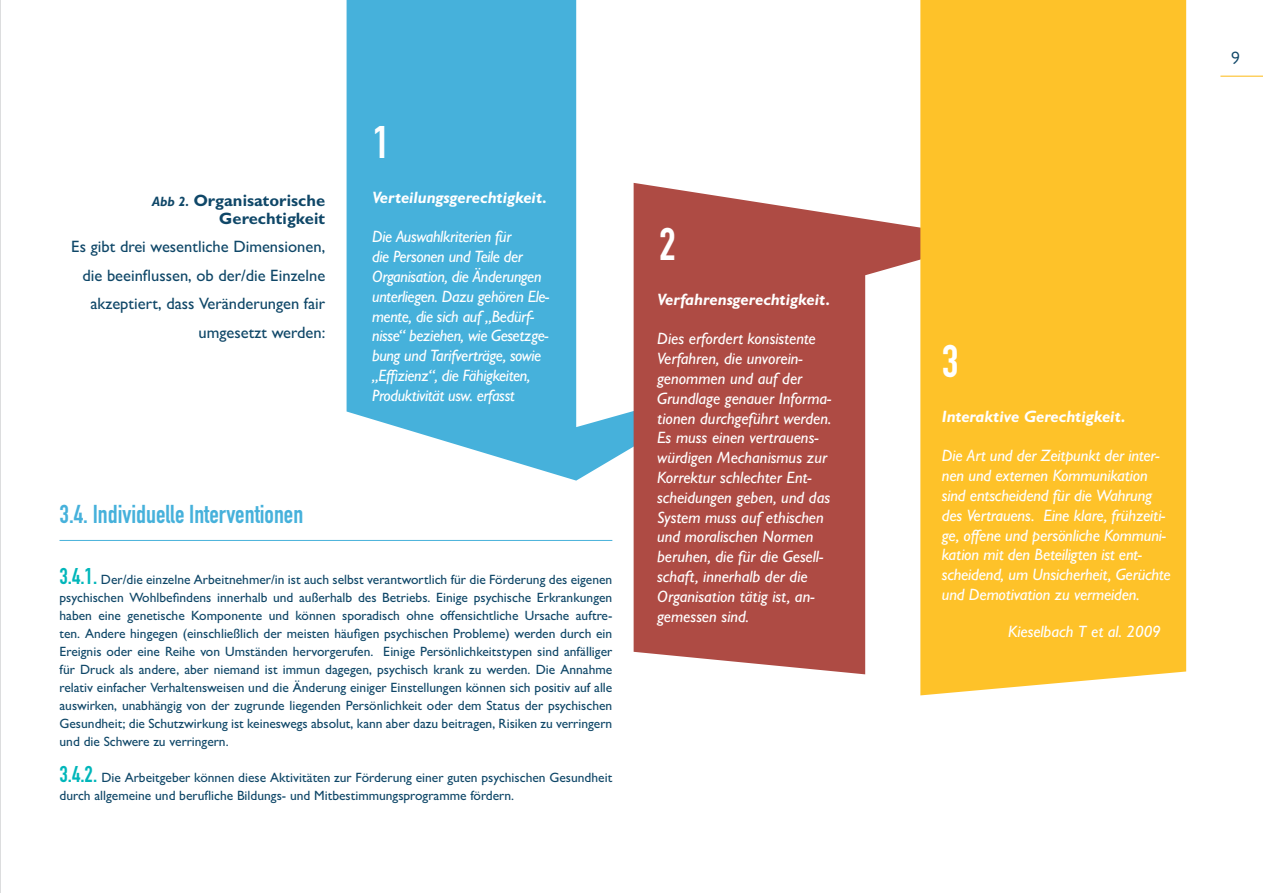
<style>
.page{position:relative;width:1263px;height:893px;background:#fff}
.page>*{position:absolute;margin:0;border:0;box-sizing:border-box;transform-origin:0 0}
.t1{font:45px "DIN Engschrift Std";color:#fff}
.t2{font:25.5px "DIN Engschrift Std";color:#46b1db}
.t3{font:18px "Gill Sans MT Pro";color:#0f4768}
.t4{font:italic 500 16.5px/19.8px "Gill Sans MT Pro";letter-spacing:-.01em;color:#fff}
.t5{font:500 16.5px/28.5px "Gill Sans MT Pro";color:#0f4768;text-align:right}
.t6{font:italic 700 16.5px "Gill Sans MT Pro";color:#fff}
.t7{font:700 16.5px/18px "Gill Sans MT Pro";color:#0f4768;text-align:right}
.t8{font:500 13.5px/18px "Gill Sans MT Pro";color:#0f4768;text-align:justify}
.s1{font-style:italic;font-size:13.5px}
.s2{font-family:"DIN Engschrift Std";font-weight:400;font-size:22.5px;color:#00b6ba}
</style>
<div class="page">
<hr style="left:0;top:0;width:1px;height:893px;background:#d1d3d4">
<svg style="left:347px;top:0;width:287px;height:481px;fill:#46b1db"></svg>
<svg style="left:634px;top:183px;width:286px;height:491px;fill:#ae4b44"></svg>
<hr style="left:60px;top:540px;width:552px;height:1px;background:#46b1db">
<div style="left:920px;top:0;width:266px;height:695px;background:#fec229"></div>
<hr style="left:1220px;top:76px;width:43px;height:1px;background:#fdb913">
<p class="t7" style="left:152px;top:191px;width:175px"><span class="s1">Abb 2.</span> Organisatorische<br>Gerechtigkeit</p>
<p class="t5" style="left:71px;top:232px;width:256px">Es gibt drei wesentliche Dimensionen, die beeinflussen, ob der/die Einzelne akzeptiert, dass Veränderungen fair umgesetzt werden:</p>
<h2 class="t2" style="left:60px;top:499px;width:245px">3.4. Individuelle Interventionen</h2>
<h1 class="t1" style="left:373px;top:116px;width:18px">1</h1>
<p class="t6" style="left:372px;top:187px;width:177px">Verteilungsgerechtigkeit.</p>
<p class="t4" style="left:372px;top:227px;width:179px">Die Auswahlkriterien für<br>die Personen und Teile der<br>Organisation, die Änderungen unterliegen. Dazu gehören Ele&shy;mente, die sich auf „Bedürf&shy;nisse“ beziehen, wie Gesetzge&shy;bung und Tarifverträge, sowie „Effizienz“, die Fähigkeiten,<br>Produktivität usw. erfasst</p>
<p class="t8" style="left:60px;top:570px;width:554px"><span class="s2">3.4.1.</span> Der/die einzelne Arbeitnehmer/in ist auch selbst verantwortlich für die Förderung des eigenen psychischen Wohlbefindens innerhalb und außerhalb des Betriebs. Einige psychische Erkrankungen haben eine genetische Komponente und können sporadisch ohne offensichtliche Ursache auftre&shy;ten. Andere hingegen (einschließlich der meisten häufigen psychischen Probleme) werden durch ein Ereignis oder eine Reihe von Umständen hervorgerufen. Einige Persönlichkeitstypen sind anfälliger für Druck als andere, aber niemand ist immun dagegen, psychisch krank zu werden. Die Annahme relativ einfacher Verhaltensweisen und die Änderung einiger Einstellungen können sich positiv auf alle auswirken, unabhängig von der zugrunde liegenden Persönlichkeit oder dem Status der psychischen Gesundheit; die Schutzwirkung ist keineswegs absolut, kann aber dazu beitragen, Risiken zu verringern und die Schwere zu verringern.</p>
<p class="t8" style="left:60px;top:768px;width:554px"><span class="s2">3.4.2.</span> Die Arbeitgeber können diese Aktivitäten zur Förderung einer guten psychischen Gesundheit durch allgemeine und berufliche Bildungs- und Mitbestimmungsprogramme fördern.</p>
<h1 class="t1" style="left:659px;top:218px;width:18px">2</h1>
<p class="t6" style="left:657px;top:289px;width:175px">Verfahrensgerechtigkeit.</p>
<p class="t4" style="left:657px;top:329px;width:176px">Dies erfordert konsistente<br>Verfahren, die unvorein&shy;genommen und auf der<br>Grundlage genauer Informa&shy;tionen durchgeführt werden.<br>Es muss einen vertrauens&shy;würdigen Mechanismus zur<br>Korrektur schlechter Ent&shy;scheidungen geben, und das<br>System muss auf ethischen und moralischen Normen beruhen, die für die Gesell&shy;schaft, innerhalb der die<br>Organisation tätig ist, an&shy;gemessen sind.</p>
<h3 class="t3" style="left:1231px;top:48px;width:10px">9</h3>
<h1 class="t1" style="left:942px;top:334px;width:18px">3</h1>
<p class="t6" style="left:942px;top:406px;width:185px">Interaktive Gerechtigkeit.</p>
<p class="t4" style="left:942px;top:446px;width:230px">Die Art und der Zeitpunkt der inter&shy;nen und externen Kommunikation sind entscheidend für die Wahrung des Vertrauens. Eine klare, frühzeiti&shy;ge, offene und persönliche Kommuni&shy;kation mit den Beteiligten ist ent&shy;scheidend, um Unsicherheit, Gerüchte und Demotivation zu vermeiden.</p>
<p class="t4" style="left:1008px;top:622px;width:154px">Kieselbach T et al. 2009</p>
</div>
